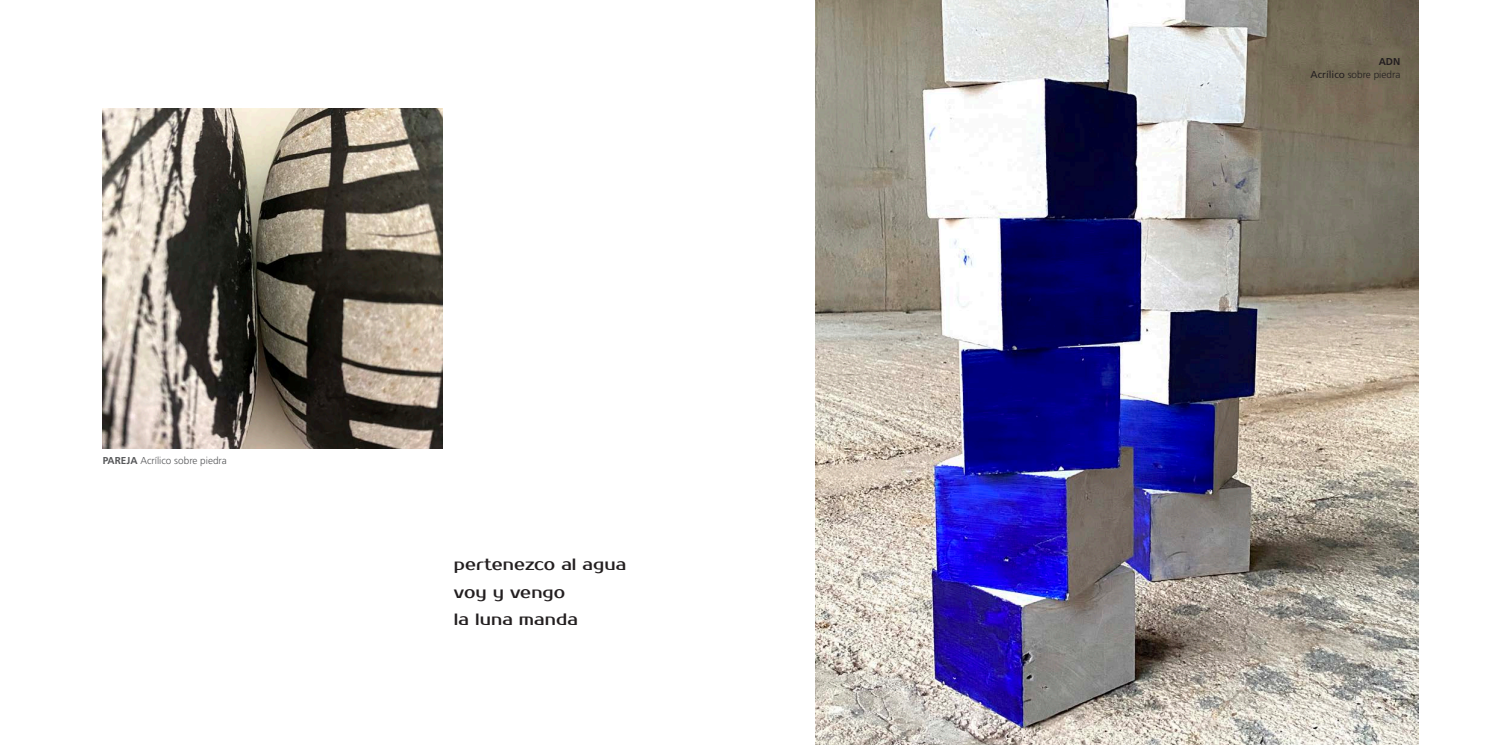
<style>
.page{position:relative;width:1489px;height:745px;background:#fff}
.page>*{position:absolute;margin:0;border:0;box-sizing:border-box;transform-origin:0 0}
.t1{font:16.25px "Prosto";letter-spacing:.01em;color:#231f20}
.t2{font:300 10px "Frutiger";color:#57585a}
.t3{font:300 10px/13.1px "Frutiger";color:#231f20;text-align:right}
.s1{font-weight:700}
.s2{font-weight:400}
</style>
<div class="page">
<img style="left:815px;top:0;width:602px;height:744px">
<img style="left:103px;top:109px;width:339px;height:339px">
<p class="t2" style="left:103px;top:454px;width:126px"><span class="s1">PAREJA</span> Acrílico sobre piedra</p>
<p class="t1" style="left:454px;top:554px;width:174px">pertenezco al agua</p>
<p class="t1" style="left:454px;top:582px;width:113px">voy y vengo</p>
<p class="t1" style="left:454px;top:609px;width:126px">la luna manda</p>
<p class="t3" style="left:1310px;top:54px;width:91px"><span class="s1">ADN<br></span><span class="s2">Acrílico</span> sobre piedra</p>
</div>
